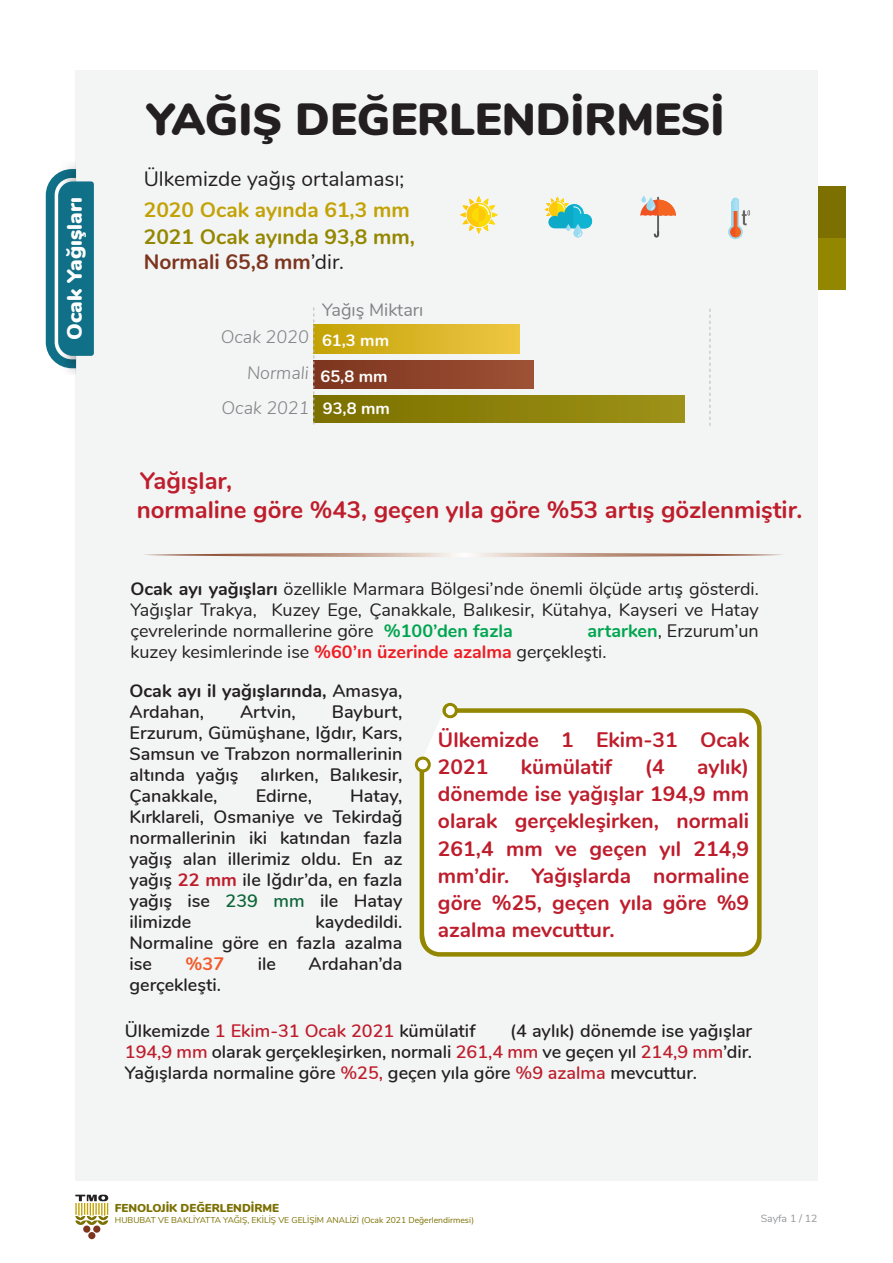
<style>
.page{position:relative;width:893px;height:1263px;background:#fff}
.page>*{position:absolute;margin:0;border:0;box-sizing:border-box;transform-origin:0 0}
.t1{font:900 45px "Nunito";color:#231f20}
.t2{font:700 24px/28.8px "Nunito";color:#be1d2c}
.t3{font:700 21px/27px "Nunito";color:#be1d2c}
.t4{font:700 21px/25.2px "Nunito";color:#948700}
.t5{font:21px "Nunito";color:#231f20}
.t6{font:700 21px "Nunito";color:#c2a205}
.t7{font:900 21px "Nunito";color:#fff}
.t8{font:600 18px/21px "Nunito";color:#231f20;text-align:justify}
.t9{font:18px/21px "Nunito";color:#231f20;text-align:justify}
.t10{font:700 18px/21px "Nunito";color:#231f20}
.t11{font:italic 300 18px "Nunito Sans";color:#818386}
.t12{font:18px "Nunito";color:#818386}
.t13{font:700 18px "Nunito";color:#f15929}
.t14{font:700 16.5px "Nunito";color:#fff}
.t15{font:900 11.55px "Nunito";color:#7b7000}
.t16{font:10.5px "Nunito";color:#939598}
.t17{font:8.55px "Nunito";color:#7b7000}
.s1{color:#7d351f}
.s2{font-weight:400;color:#231f20}
.s3{font-family:"Nunito";font-weight:700;font-style:normal;font-size:16.5px;color:#fff}
.s4{font-weight:700}
.s5{font-weight:700;color:#00a54f}
.s6{font-weight:700;color:#ee1d23}
.s7{font-weight:600}
.s8{font-weight:700;color:#be1d2c}
.s9{color:#0c6638}
.s10{color:#be1d2c}
</style>
<div class="page">
<div style="left:818px;top:186px;width:28px;height:104px;background:#7b7000"></div>
<div style="left:818px;top:238px;width:28px;height:52px;background:#948700"></div>
<div style="left:75px;top:70px;width:743px;height:1111px;background:#f3f4f4"></div>
<div style="left:88px;top:1232px;width:7px;height:7px;background:#7d351f;border-radius:50%"></div>
<div style="left:83px;top:1225px;width:7px;height:8px;background:#7d351f;border-radius:50%"></div>
<div style="left:93px;top:1225px;width:7px;height:8px;background:#7d351f;border-radius:50%"></div>
<svg style="left:75px;top:1195px;width:33px;height:30px"></svg>
<div style="left:314px;top:395px;width:370px;height:28px;background:linear-gradient(to right,#7b7000,#9d9218)"></div>
<div style="left:314px;top:360px;width:219px;height:29px;background:linear-gradient(to right,#7d341f,#9d5135)"></div>
<div style="left:314px;top:325px;width:205px;height:29px;background:linear-gradient(to right,#c3a205,#eec744)"></div>
<svg style="left:313px;top:307px;width:1px;height:117px"></svg>
<svg style="left:709px;top:309px;width:1px;height:117px"></svg>
<svg style="left:46px;top:165px;width:48px;height:209px"></svg>
<svg style="left:144px;top:553px;width:638px;height:4px"></svg>
<svg style="left:460px;top:196px;width:37px;height:38px"></svg>
<svg style="left:544px;top:197px;width:48px;height:41px"></svg>
<hr style="left:657px;top:197px;width:2px;height:38px;background:#646464">
<svg style="left:654px;top:231px;width:5px;height:7px"></svg>
<svg style="left:640px;top:196px;width:36px;height:20px"></svg>
<svg style="left:728px;top:198px;width:22px;height:41px"></svg>
<svg style="left:417px;top:707px;width:345px;height:250px"></svg>
<div style="left:442px;top:703px;width:16px;height:15px;border:3px solid #948700;border-radius:50%"></div>
<div style="left:415px;top:756px;width:16px;height:16px;border:3px solid #948700;border-radius:50%"></div>
<p class="t7" style="left:59px;top:340px;width:144px;rotate:-90deg">Ocak Yağışları</p>
<h1 class="t1" style="left:146px;top:86px;width:580px">YAĞIŞ DEĞERLENDİRMESİ</h1>
<p class="t5" style="left:144px;top:163px;width:262px">Ülkemizde yağış ortalaması;</p>
<p class="t6" style="left:144px;top:194px;width:268px">2020 Ocak ayında 61,3 mm</p>
<p class="t4" style="left:144px;top:222px;width:273px">2021 Ocak ayında 93,8 mm,<br><span class="s1">Normali 65,8 mm</span><span class="s2">’dir.</span></p>
<p class="t11" style="left:221px;top:324px;width:90px">Ocak 2020</p>
<p class="t12" style="left:322px;top:296px;width:103px">Yağış Miktarı</p>
<p class="t14" style="left:322px;top:329px;width:69px">61,3 mm</p>
<p class="t11" style="left:247px;top:359px;width:142px">Normali <sub>65,8</sub> <sub>mm</sub></p>
<p class="t11" style="left:221px;top:395px;width:170px">Ocak 2021 <span class="s3">93,8 mm</span></p>
<h2 class="t2" style="left:137px;top:465px;width:667px">Yağışlar,<br>normaline göre %43, geçen yıla göre %53 artış gözlenmiştir.</h2>
<p class="t9" style="left:130px;top:578px;width:630px"><span class="s4">Ocak ayı yağışları</span> özellikle Marmara Bölgesi’nde önemli ölçüde artış gösterdi.<br>Yağışlar Trakya, Kuzey Ege, Çanakkale, Balıkesir, Kütahya, Kayseri ve Hatay çevrelerinde normallerine göre <span class="s5">%100’den fazla</span></p>
<p class="t9" style="left:130px;top:620px;width:630px;text-indent:457px"><span class="s5">artarken</span>, Erzurum’un kuzey kesimlerinde ise <span class="s6">%60’ın üzerinde azalma</span> gerçekleşti.</p>
<p class="t10" style="left:129px;top:679px;width:274px">Ocak ayı il yağışlarında, <span class="s7">Amasya,<br>Ardahan,</span></p>
<p class="t8" style="left:240px;top:700px;width:57px">Artvin,</p>
<p class="t8" style="left:129px;top:700px;width:274px;text-indent:202px">Bayburt, Erzurum, Gümüşhane, Iğdır, Kars, Samsun ve Trabzon normallerinin altında yağış alırken, Balıkesir, Çanakkale,</p>
<p class="t3" style="left:438px;top:725px;width:313px">Ülkemizde 1 Ekim-31 Ocak<br>2021</p>
<p class="t3" style="left:521px;top:752px;width:93px">kümülatif</p>
<p class="t3" style="left:645px;top:752px;width:21px">(4</p>
<p class="t3" style="left:438px;top:752px;width:313px;text-align:justify;text-indent:259px">aylık) dönemde ise yağışlar 194,9 mm olarak gerçekleşirken, normali 261,4 mm ve geçen yıl 214,9 mm’dir. Yağışlarda normaline göre %25, geçen yıla göre %9 azalma mevcuttur.</p>
<p class="t8" style="left:256px;top:784px;width:58px">Edirne,</p>
<p class="t8" style="left:129px;top:784px;width:274px;text-indent:221px">Hatay, Kırklareli, Osmaniye ve Tekirdağ normallerinin iki katından fazla yağış alan illerimiz oldu. En az yağış <span class="s8">22 mm</span> ile Iğdır’da, en fazla yağış ise <span class="s9">239 mm</span> ile Hatay ilimizde</p>
<p class="t8" style="left:129px;top:910px;width:274px;text-indent:186px">kaydedildi.<br>Normaline göre en fazla azalma ise</p>
<p class="t13" style="left:186px;top:951px;width:40px">%37</p>
<p class="t8" style="left:258px;top:952px;width:20px">ile</p>
<p class="t8" style="left:309px;top:952px;width:95px">Ardahan’da</p>
<p class="t8" style="left:129px;top:973px;width:93px">gerçekleşti.</p>
<p class="t8" style="left:125px;top:1020px;width:352px">Ülkemizde <span class="s10">1 Ekim-31 Ocak 2021</span> kümülatif</p>
<p class="t8" style="left:125px;top:1020px;width:629px;text-indent:385px">(4 aylık) dönemde ise yağışlar <span class="s10">194,9 mm</span> olarak gerçekleşirken, normali <span class="s10">261,4 mm</span> ve geçen yıl <span class="s10">214,9 mm</span>’dir.<br>Yağışlarda normaline göre <span class="s10">%25,</span> geçen yıla göre <span class="s10">%9 azalma</span> mevcuttur.</p>
<p class="t15" style="left:115px;top:1200px;width:166px">FENOLOJİK DEĞERLENDİRME</p>
<p class="t17" style="left:115px;top:1213px;width:361px">HUBUBAT VE BAKLİYATTA YAĞIŞ, EKİLİŞ VE GELİŞİM ANALİZİ (Ocak 2021 Değerlendirmesi)</p>
<p class="t16" style="left:761px;top:1210px;width:58px">Sayfa 1 / 12</p>
</div>
